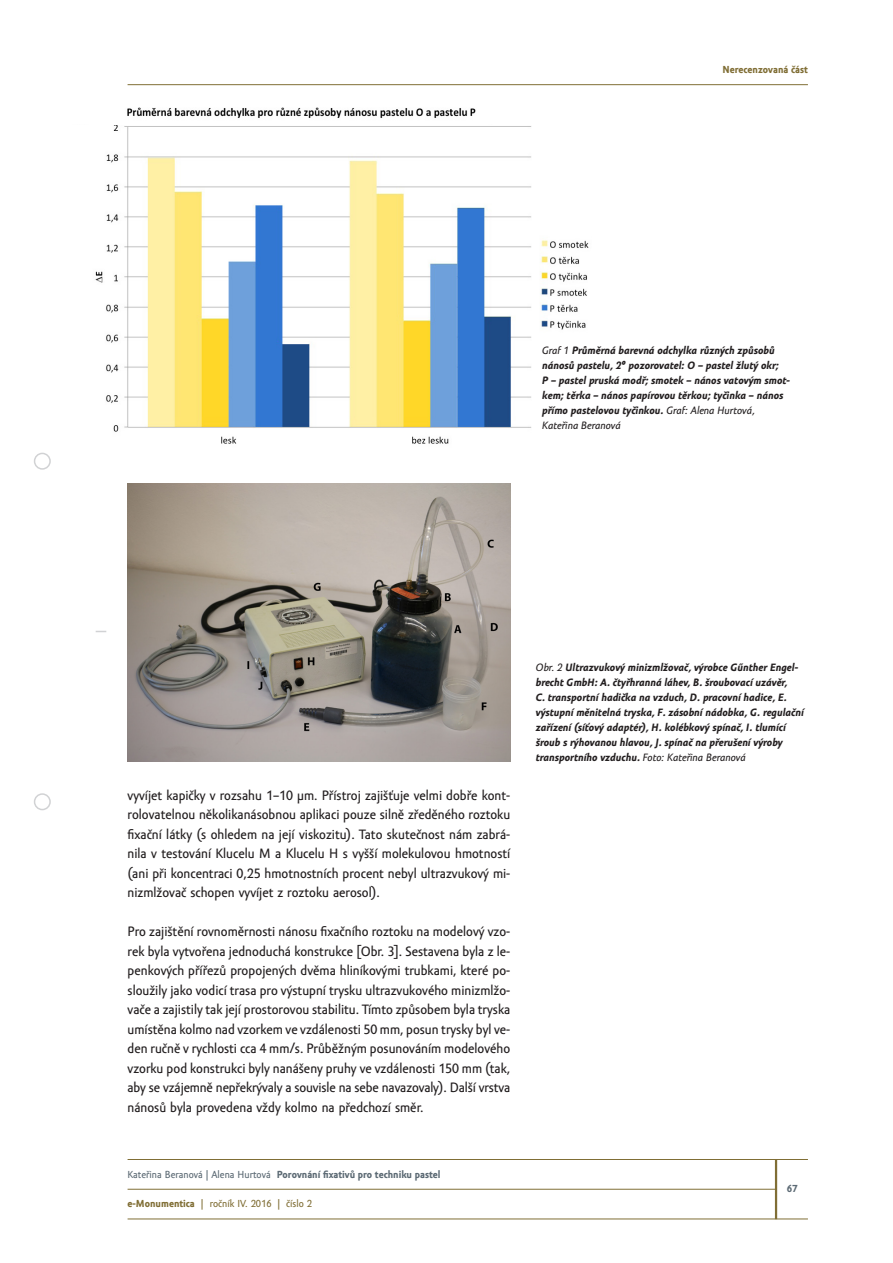
<style>
.page{position:relative;width:893px;height:1263px;background:#fff}
.page>*{position:absolute;margin:0;border:0;box-sizing:border-box;transform-origin:0 0}
.t1{font:13.95px/19.5px "Amor Sans Text Pro";color:#231f20;text-align:justify}
.t2{font:italic 700 10.95px/15px "Amor Sans Text Pro";color:#231f20}
.t3{font:700 10.5px "Amor Sans Text Pro";color:#5c6a74}
.t4{font:10.5px "Amor Sans Text Pro";color:#806e35}
.t5{font:700 10.5px "Amor Sans Text Pro";color:#806e35}
.s1{font-weight:400}
.s2{font-weight:700}
</style>
<div class="page">
<hr style="left:128px;top:1189px;width:648px;height:1px;background:#806e35">
<hr style="left:128px;top:1218px;width:680px;height:1px;background:#806e35">
<div style="left:34px;top:453px;width:17px;height:17px;border:2px solid #d1d2d4;border-radius:50%"></div>
<div style="left:34px;top:793px;width:17px;height:17px;border:2px solid #d1d2d4;border-radius:50%"></div>
<hr style="left:128px;top:1159px;width:680px;height:1px;background:#806e35">
<hr style="left:775px;top:1159px;width:2px;height:60px;background:#806e35">
<hr style="left:128px;top:84px;width:680px;height:1px;background:#806e35">
<img style="left:128px;top:483px;width:382px;height:278px">
<img style="left:95px;top:125px;width:494px;height:319px">
<img style="left:127px;top:107px;width:349px;height:11px">
<p class="t5" style="left:722px;top:64px;width:87px">Nerecenzovaná část</p>
<p class="t2" style="left:542px;top:343px;width:249px"><span class="s1">Graf 1</span> Průměrná barevná odchylka různých způsobů nánosů pastelu, 2° pozorovatel: O – pastel žlutý okr;<br>P – pastel pruská modř; smotek – nános vatovým smot&shy;kem; těrka – nános papírovou těrkou; tyčinka – nános přímo pastelovou tyčinkou. <span class="s1">Graf: Alena Hurtová, Kateřina Beranová</span></p>
<p class="t1" style="left:128px;top:785px;width:384px">vyvíjet kapičky v rozsahu 1–10 µm. Přístroj zajišťuje velmi dobře kont&shy;rolovatelnou několikanásobnou aplikaci pouze silně zředěného roztoku fixační látky (s ohledem na její viskozitu). Tato skutečnost nám zabrá&shy;nila v testování Klucelu M a Klucelu H s vyšší molekulovou hmotností (ani při koncentraci 0,25 hmotnostních procent nebyl ultrazvukový mi&shy;nizmlžovač schopen vyvíjet z roztoku aerosol).</p>
<p class="t1" style="left:128px;top:922px;width:384px">Pro zajištění rovnoměrnosti nánosu fixačního roztoku na modelový vzo&shy;rek byla vytvořena jednoduchá konstrukce [Obr. 3]. Sestavena byla z le&shy;penkových přířezů propojených dvěma hliníkovými trubkami, které po&shy;sloužily jako vodicí trasa pro výstupní trysku ultrazvukového minizmlžo&shy;vače a zajistily tak její prostorovou stabilitu. Tímto způsobem byla tryska umístěna kolmo nad vzorkem ve vzdálenosti 50 mm, posun trysky byl ve&shy;den ručně v rychlosti cca 4 mm/s. Průběžným posunováním modelového vzorku pod konstrukci byly nanášeny pruhy ve vzdálenosti 150 mm (tak, aby se vzájemně nepřekrývaly a souvisle na sebe navazovaly). Další vrstva nánosů byla provedena vždy kolmo na předchozí směr.</p>
<p class="t3" style="left:128px;top:1169px;width:315px"><span class="s1">Kateřina Beranová | Alena Hurtová</span> Porovnání fixativů pro techniku pastel</p>
<p class="t4" style="left:128px;top:1197px;width:186px"><span class="s2">e-Monumentica</span> | ročník IV. 2016 | číslo 2</p>
<p class="t2" style="left:536px;top:660px;width:270px"><span class="s1">Obr. 2</span> Ultrazvukový minizmlžovač, výrobce Gűnther Engel&shy;brecht GmbH: A. čtyřhranná láhev, B. šroubovací uzávěr,<br>C. transportní hadička na vzduch, D. pracovní hadice, E. výstupní měnitelná tryska, F. zásobní nádobka, G. regulační zařízení (síťový adaptér), H. kolébkový spínač, I. tlumící šroub s rýhovanou hlavou, J. spínač na přerušení výroby transportního vzduchu. <span class="s1">Foto: Kateřina Beranová</span></p>
<p class="t3" style="left:787px;top:1183px;width:13px">67</p>
</div>
